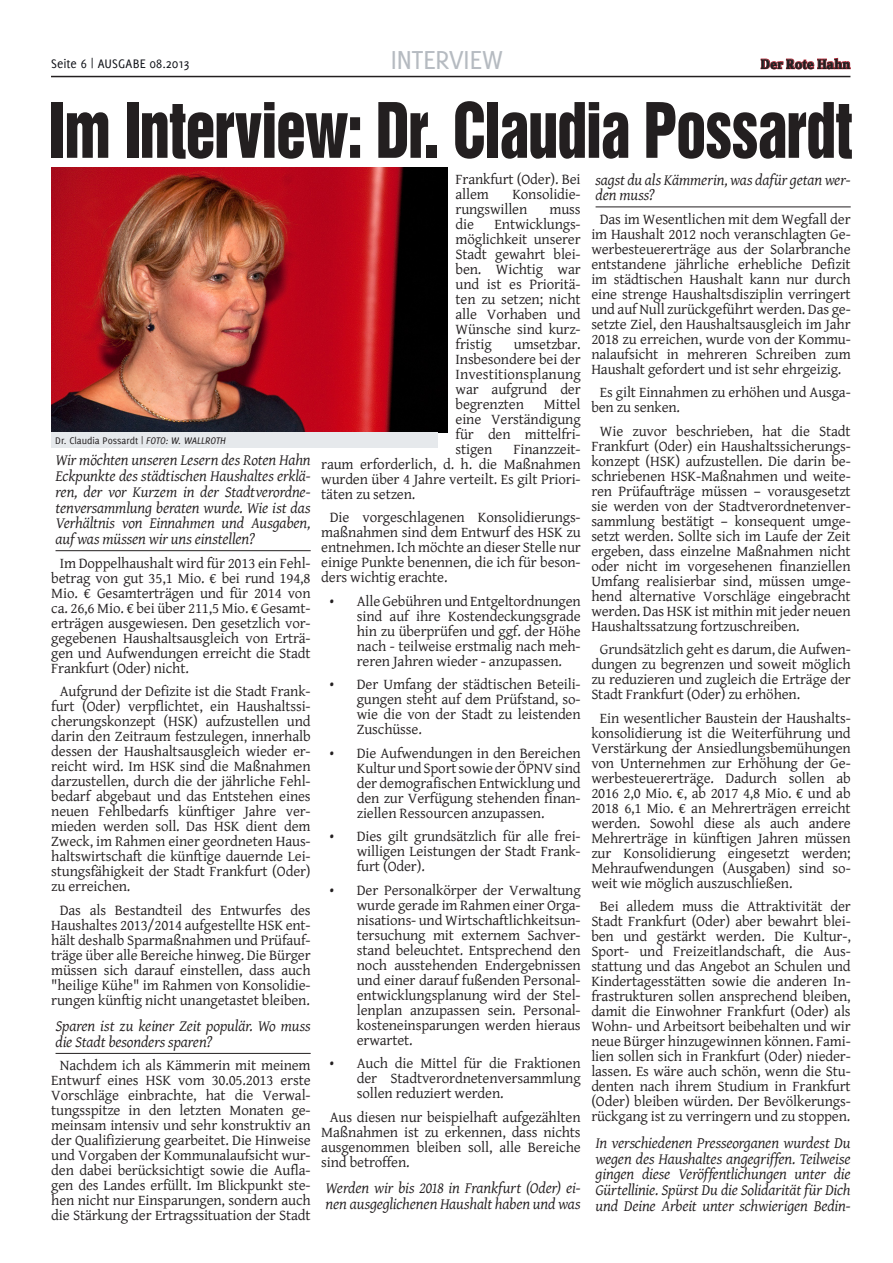
<style>
.page{position:relative;width:893px;height:1263px;background:#fff}
.page>*{position:absolute;margin:0;border:0;box-sizing:border-box;transform-origin:0 0}
.Überschrift_1{font:69.75px "Helvetica Inserat";letter-spacing:-.02em;color:#231f20;scale:.87 1}
.t1{font:28.5px "Delicious";letter-spacing:-.015em;color:#b6bbc1}
.Interview_Frage{font:italic 15.75px/15.8px "Gentium Plus";letter-spacing:-.01em;color:#231f20}
.Interview_Antwort{font:15px/15px "Gentium Plus";letter-spacing:-.01em;color:#231f20;text-align:justify}
.T________Fliesstext{font:800 14.4px "Zine Serif Dis";letter-spacing:-.005em;color:#231f20}
.Seitenkopf_Ausgabe_N{font:13.5px "Delicious";letter-spacing:.005em;color:#0f1117}
.Bildunters{font:10.5px "Delicious";letter-spacing:-.005em;color:#231f20}
.s1{font-style:italic}
</style>
<div class="page">
<hr style="left:51px;top:76px;width:799px;height:1px;background:#231f20">
<svg style="left:760px;top:58px;width:91px;height:12px"></svg>
<hr style="left:56px;top:550px;width:255px;height:1px;background:#231f20">
<hr style="left:56px;top:1053px;width:255px;height:1px;background:#231f20">
<hr style="left:596px;top:207px;width:255px;height:1px;background:#231f20">
<img style="left:51px;top:167px;width:396px;height:265px">
<div style="left:51px;top:432px;width:387px;height:16px;background:#e6e9ec"></div>
<p class="Seitenkopf_Ausgabe_N" style="left:51px;top:56px;width:140px">Seite 6 | AUSGABE 08.2013</p>
<p class="t1" style="left:390px;top:43px;width:114px">INTERVIEW</p>
<p class="T________Fliesstext" style="left:761px;top:56px;width:91px">Der Rote Hahn</p>
<p class="Überschrift_1" style="left:49px;top:89px;width:925px">Im Interview: Dr. Claudia Possardt</p>
<p class="Bildunters" style="left:55px;top:434px;width:172px">Dr. Claudia Possardt | <span class="s1">FOTO: W. WALLROTH</span></p>
<p class="Interview_Frage" style="left:56px;top:451px;width:257px;text-align:justify">Wir möchten unseren Lesern des Roten Hahn Eckpunkte des städtischen Haushaltes erklä&shy;ren, der vor Kurzem in der Stadtverordne&shy;tenversammlung beraten wurde. Wie ist das Verhältnis von Einnahmen und Ausgaben, auf was müssen wir uns einstellen?</p>
<p class="Interview_Antwort" style="left:51px;top:554px;width:261px;text-indent:9px">Im Doppelhaushalt wird für 2013 ein Fehl&shy;betrag von gut 35,1 Mio. € bei rund 194,8<br>Mio. € Gesamterträgen und für 2014 von ca. 26,6 Mio. € bei über 211,5 Mio. € Gesamt&shy;erträgen ausgewiesen. Den gesetzlich vor&shy;gegebenen Haushaltsausgleich von Erträ&shy;gen und Aufwendungen erreicht die Stadt Frankfurt (Oder) nicht.</p>
<p class="Interview_Antwort" style="left:51px;top:683px;width:261px;text-indent:9px">Aufgrund der Defizite ist die Stadt Frank&shy;furt (Oder) verpflichtet, ein Haushaltssi&shy;cherungskonzept (HSK) aufzustellen und darin den Zeitraum festzulegen, innerhalb dessen der Haushaltsausgleich wieder er&shy;reicht wird. Im HSK sind die Maßnahmen darzustellen, durch die der jährliche Fehl&shy;bedarf abgebaut und das Entstehen eines neuen Fehlbedarfs künftiger Jahre ver&shy;mieden werden soll. Das HSK dient dem Zweck, im Rahmen einer geordneten Haus&shy;haltswirtschaft die künftige dauernde Lei&shy;stungsfähigkeit der Stadt Frankfurt (Oder) zu erreichen.</p>
<p class="Interview_Antwort" style="left:51px;top:901px;width:261px;text-align:center">Das als Bestandteil des Entwurfes des Haushaltes 2013/2014 aufgestellte HSK ent&shy;hält deshalb Sparmaßnahmen und Prüfauf&shy;träge über alle Bereiche hinweg. Die Bürger müssen sich darauf einstellen, dass auch "heilige Kühe" im Rahmen von Konsolidie&shy;rungen künftig nicht unangetastet bleiben.</p>
<p class="Interview_Frage" style="left:56px;top:1017px;width:257px">Sparen ist zu keiner Zeit populär. Wo muss die Stadt besonders sparen?</p>
<p class="Interview_Antwort" style="left:51px;top:1057px;width:261px;text-align:center">Nachdem ich als Kämmerin mit meinem Entwurf eines HSK vom 30.05.2013 erste Vorschläge einbrachte, hat die Verwal&shy;tungsspitze in den letzten Monaten ge&shy;meinsam intensiv und sehr konstruktiv an der Qualifizierung gearbeitet. Die Hinweise und Vorgaben der Kommunalaufsicht wur&shy;den dabei berücksichtigt sowie die Aufla&shy;gen des Landes erfüllt. Im Blickpunkt ste&shy;hen nicht nur Einsparungen, sondern auch die Stärkung der Ertragssituation der Stadt</p>
<p class="Interview_Antwort" style="left:456px;top:170px;width:127px">Frankfurt (Oder). Bei allem</p>
<p class="Interview_Antwort" style="left:456px;top:185px;width:127px;text-indent:57px">Konsolidie&shy;rungswillen</p>
<p class="Interview_Antwort" style="left:550px;top:200px;width:33px">muss</p>
<p class="Interview_Antwort" style="left:456px;top:215px;width:127px;text-indent:39px">Entwicklungs&shy;möglichkeit unserer Stadt gewahrt blei&shy;ben. Wichtig war und ist es Prioritä&shy;ten zu setzen; nicht alle Vorhaben und Wünsche sind kurz&shy;fristig</p>
<p class="Interview_Antwort" style="left:456px;top:215px;width:20px">die</p>
<p class="Interview_Antwort" style="left:456px;top:335px;width:127px;text-indent:58px">umsetzbar.<br>Insbesondere bei der Investitionsplanung war aufgrund der begrenzten</p>
<p class="Interview_Antwort" style="left:456px;top:395px;width:127px;text-indent:88px">Mittel eine Verständigung für den mittelfri&shy;stigen</p>
<p class="Interview_Antwort" style="left:321px;top:440px;width:261px;text-indent:192px">Finanzzeit&shy;raum erforderlich, d. h. die Maßnahmen wurden über 4 Jahre verteilt. Es gilt Priori&shy;täten zu setzen.</p>
<p class="Interview_Antwort" style="left:321px;top:509px;width:261px;text-indent:9px">Die vorgeschlagenen Konsolidierungs&shy;maßnahmen sind dem Entwurf des HSK zu entnehmen. Ich möchte an dieser Stelle nur einige Punkte benennen, die ich für beson&shy;ders wichtig erachte.</p>
<p class="Interview_Antwort" style="left:357px;top:592px;width:225px;text-indent:-27px">• Alle Gebühren und Entgeltordnungen sind auf ihre Kostendeckungsgrade hin zu überprüfen und ggf. der Höhe nach - teilweise erstmalig nach meh&shy;reren Jahren wieder - anzupassen.</p>
<p class="Interview_Antwort" style="left:357px;top:676px;width:225px;text-indent:-27px">• Der Umfang der städtischen Beteili&shy;gungen steht auf dem Prüfstand, so&shy;wie die von der Stadt zu leistenden Zuschüsse.</p>
<p class="Interview_Antwort" style="left:357px;top:744px;width:225px;text-indent:-27px">• Die Aufwendungen in den Bereichen Kultur und Sport sowie der ÖPNV sind der demografischen Entwicklung und den zur Verfügung stehenden finan&shy;ziellen Ressourcen anzupassen.</p>
<p class="Interview_Antwort" style="left:357px;top:828px;width:225px;text-indent:-27px">• Dies gilt grundsätzlich für alle frei&shy;willigen Leistungen der Stadt Frank&shy;furt (Oder).</p>
<p class="Interview_Antwort" style="left:357px;top:881px;width:225px;text-indent:-27px">• Der Personalkörper der Verwaltung wurde gerade im Rahmen einer Orga&shy;nisations- und Wirtschaftlichkeitsun&shy;tersuchung mit externem Sachver&shy;stand beleuchtet. Entsprechend den noch ausstehenden Endergebnissen und einer darauf fußenden Personal&shy;entwicklungsplanung wird der Stel&shy;lenplan anzupassen sein. Personal&shy;kosteneinsparungen werden hieraus erwartet.</p>
<p class="Interview_Antwort" style="left:357px;top:1055px;width:225px;text-indent:-27px">• Auch die Mittel für die Fraktionen der Stadtverordnetenversammlung sollen reduziert werden.</p>
<p class="Interview_Antwort" style="left:321px;top:1108px;width:261px;text-indent:9px">Aus diesen nur beispielhaft aufgezählten Maßnahmen ist zu erkennen, dass nichts ausgenommen bleiben soll, alle Bereiche sind betroffen.</p>
<p class="Interview_Frage" style="left:326px;top:1179px;width:257px">Werden wir bis 2018 in Frankfurt (Oder) ei&shy;nen ausgeglichenen Haushalt haben und was</p>
<p class="Interview_Frage" style="left:596px;top:170px;width:257px">sagst du als Kämmerin, was dafür getan wer&shy;den muss?</p>
<p class="Interview_Antwort" style="left:591px;top:210px;width:261px;text-indent:9px">Das im Wesentlichen mit dem Wegfall der im Haushalt 2012 noch veranschlagten Ge&shy;werbesteuererträge aus der Solarbranche entstandene jährliche erhebliche Defizit im städtischen Haushalt kann nur durch eine strenge Haushaltsdisziplin verringert und auf Null zurückgeführt werden. Das ge&shy;setzte Ziel, den Haushaltsausgleich im Jahr 2018 zu erreichen, wurde von der Kommu&shy;nalaufsicht in mehreren Schreiben zum Haushalt gefordert und ist sehr ehrgeizig.</p>
<p class="Interview_Antwort" style="left:591px;top:384px;width:261px;text-indent:9px">Es gilt Einnahmen zu erhöhen und Ausga&shy;ben zu senken.</p>
<p class="Interview_Antwort" style="left:591px;top:422px;width:261px;text-indent:9px">Wie zuvor beschrieben, hat die Stadt Frankfurt (Oder) ein Haushaltssicherungs&shy;konzept (HSK) aufzustellen. Die darin be&shy;schriebenen HSK-Maßnahmen und weite&shy;ren Prüfaufträge müssen – vorausgesetzt sie werden von der Stadtverordnetenver&shy;sammlung bestätigt – konsequent umge&shy;setzt werden. Sollte sich im Laufe der Zeit ergeben, dass einzelne Maßnahmen nicht oder nicht im vorgesehenen finanziellen Umfang realisierbar sind, müssen umge&shy;hend alternative Vorschläge eingebracht werden. Das HSK ist mithin mit jeder neuen Haushaltssatzung fortzuschreiben.</p>
<p class="Interview_Antwort" style="left:591px;top:641px;width:261px;text-indent:9px">Grundsätzlich geht es darum, die Aufwen&shy;dungen zu begrenzen und soweit möglich zu reduzieren und zugleich die Erträge der Stadt Frankfurt (Oder) zu erhöhen.</p>
<p class="Interview_Antwort" style="left:591px;top:709px;width:261px;text-indent:9px">Ein wesentlicher Baustein der Haushalts&shy;konsolidierung ist die Weiterführung und Verstärkung der Ansiedlungsbemühungen von Unternehmen zur Erhöhung der Ge&shy;werbesteuererträge. Dadurch sollen ab 2016 2,0 Mio. €, ab 2017 4,8 Mio. € und ab 2018 6,1 Mio. € an Mehrerträgen erreicht werden. Sowohl diese als auch andere Mehrerträge in künftigen Jahren müssen zur Konsolidierung eingesetzt werden; Mehraufwendungen (Ausgaben) sind so&shy;weit wie möglich auszuschließen.</p>
<p class="Interview_Antwort" style="left:591px;top:898px;width:261px;text-align:center">Bei alledem muss die Attraktivität der Stadt Frankfurt (Oder) aber bewahrt blei&shy;ben und gestärkt werden. Die Kultur-, Sport- und Freizeitlandschaft, die Aus&shy;stattung und das Angebot an Schulen und Kindertagesstätten sowie die anderen In&shy;frastrukturen sollen ansprechend bleiben, damit die Einwohner Frankfurt (Oder) als Wohn- und Arbeitsort beibehalten und wir neue Bürger hinzugewinnen können. Fami&shy;lien sollen sich in Frankfurt (Oder) nieder&shy;lassen. Es wäre auch schön, wenn die Stu&shy;denten nach ihrem Studium in Frankfurt (Oder) bleiben würden. Der Bevölkerungs&shy;rückgang ist zu verringern und zu stoppen.</p>
<p class="Interview_Frage" style="left:596px;top:1133px;width:257px;text-align:justify">In verschiedenen Presseorganen wurdest Du wegen des Haushaltes angegriffen. Teilweise gingen diese Veröffentlichungen unter die Gürtellinie. Spürst Du die Solidarität für Dich und Deine Arbeit unter schwierigen Bedin-</p>
</div>
